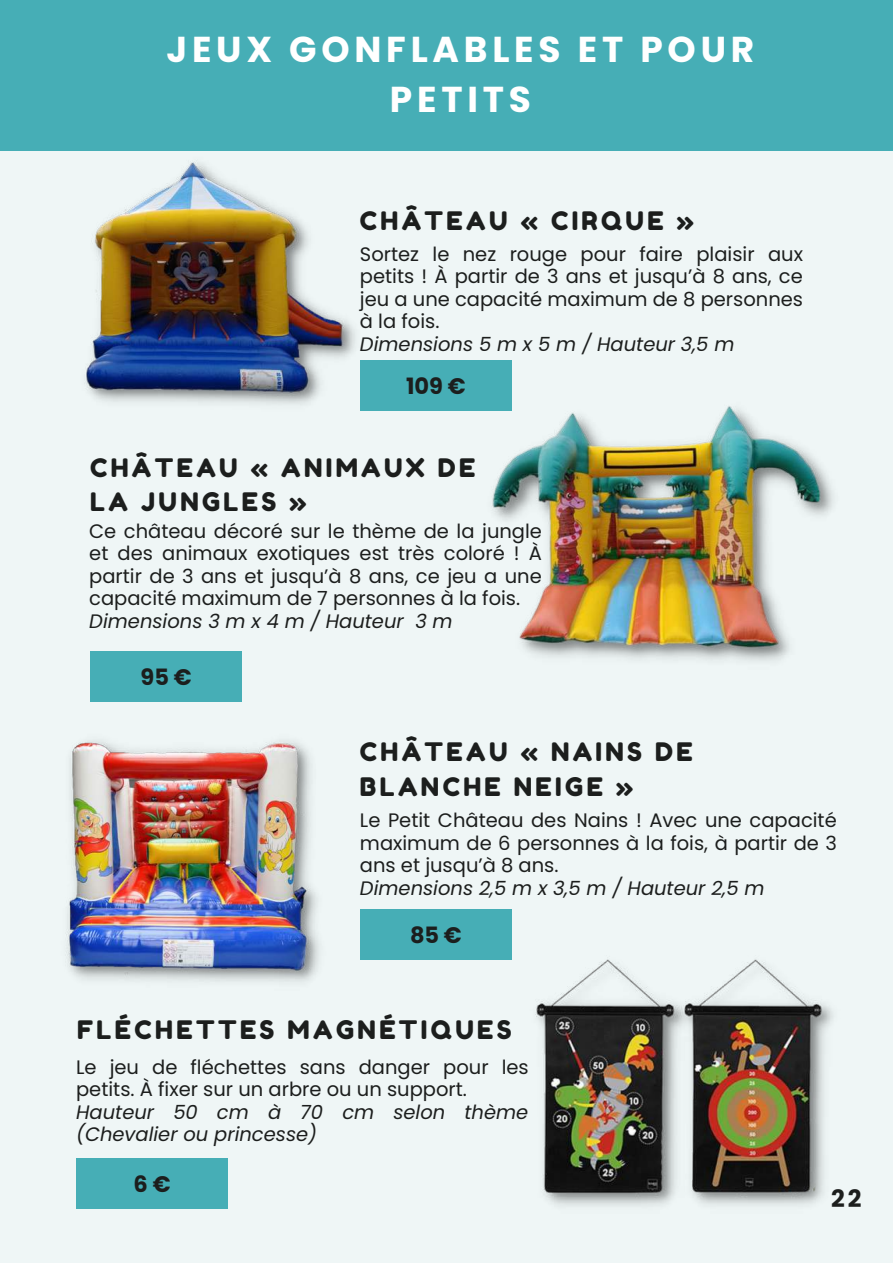
<style>
.page{position:relative;width:893px;height:1264px;background:#fff}
.page>*{position:absolute;margin:0;border:0;box-sizing:border-box;transform-origin:0 0}
.t1{font:700 36px/49.5px "Poppins";letter-spacing:.13em;color:#fff;text-align:center}
.t2{font:25.5px/34.8px "Fredoka One";letter-spacing:.13em;color:#1c1e1d}
.t3{font:700 24px "Poppins";color:#1c1e1d}
.t4{font:700 22.5px "Poppins";color:#1c1e1d}
.t5{font:19.5px/22.5px "Poppins";color:#1c1e1d;text-align:justify}
.t6{font:italic 19.5px/22.5px "Poppins";color:#1c1e1d}
</style>
<div class="page">
<div style="left:0;top:0;width:892px;height:1262px;background:#eff6f6"></div>
<div style="left:0;top:0;width:892px;height:151px;background:#46aeb6"></div>
<div style="left:360px;top:360px;width:151px;height:50px;background:#46aeb6"></div>
<div style="left:90px;top:651px;width:152px;height:50px;background:#46aeb6"></div>
<div style="left:360px;top:909px;width:151px;height:50px;background:#46aeb6"></div>
<div style="left:76px;top:1158px;width:152px;height:50px;background:#46aeb6"></div>
<img style="left:535px;top:959px;width:298px;height:247px">
<img style="left:66px;top:740px;width:253px;height:242px">
<img style="left:86px;top:162px;width:275px;height:249px">
<img style="left:486px;top:400px;width:347px;height:261px">
<h1 class="t1" style="left:166px;top:25px;width:589px">JEUX GONFLABLES ET POUR<br>PETITS</h1>
<h2 class="t2" style="left:360px;top:203px;width:335px">CHÂTEAU « CIRQUE »</h2>
<p class="t5" style="left:360px;top:243px;width:444px">Sortez le nez rouge pour faire plaisir aux petits ! À partir de 3 ans et jusqu’à 8 ans, ce jeu a une capacité maximum de 8 personnes à la fois.</p>
<p class="t6" style="left:360px;top:332px;width:376px">Dimensions 5 m x 5 m / Hauteur 3,5 m</p>
<p class="t4" style="left:406px;top:370px;width:61px">109 €</p>
<h2 class="t2" style="left:90px;top:450px;width:387px">CHÂTEAU « ANIMAUX DE<br>LA JUNGLES »</h2>
<p class="t5" style="left:89px;top:519px;width:454px">Ce château décoré sur le thème de la jungle et des animaux exotiques est très coloré ! À partir de 3 ans et jusqu’à 8 ans, ce jeu a une capacité maximum de 7 personnes à la fois.</p>
<p class="t6" style="left:89px;top:609px;width:365px">Dimensions 3 m x 4 m / Hauteur 3 m</p>
<p class="t4" style="left:140px;top:661px;width:53px">95€</p>
<h2 class="t2" style="left:360px;top:734px;width:334px">CHÂTEAU « NAINS DE<br>BLANCHE NEIGE »</h2>
<p class="t5" style="left:360px;top:809px;width:478px">Le Petit Château des Nains ! Avec une capacité maximum de 6 personnes à la fois, à partir de 3 ans et jusqu’à 8 ans.</p>
<p class="t6" style="left:360px;top:876px;width:406px">Dimensions 2,5 m x 3,5 m / Hauteur 2,5 m</p>
<p class="t4" style="left:410px;top:919px;width:53px">85€</p>
<h2 class="t2" style="left:77px;top:1012px;width:436px">FLÉCHETTES MAGNÉTIQUES</h2>
<p class="t5" style="left:76px;top:1055px;width:454px">Le jeu de fléchettes sans danger pour les petits. À fixer sur un arbre ou un support.</p>
<p class="t6" style="left:76px;top:1100px;width:453px">Hauteur 50 cm à 70 cm selon thème (Chevalier ou princesse)</p>
<p class="t4" style="left:134px;top:1168px;width:38px">6€</p>
<p class="t3" style="left:831px;top:1181px;width:32px">22</p>
</div>
